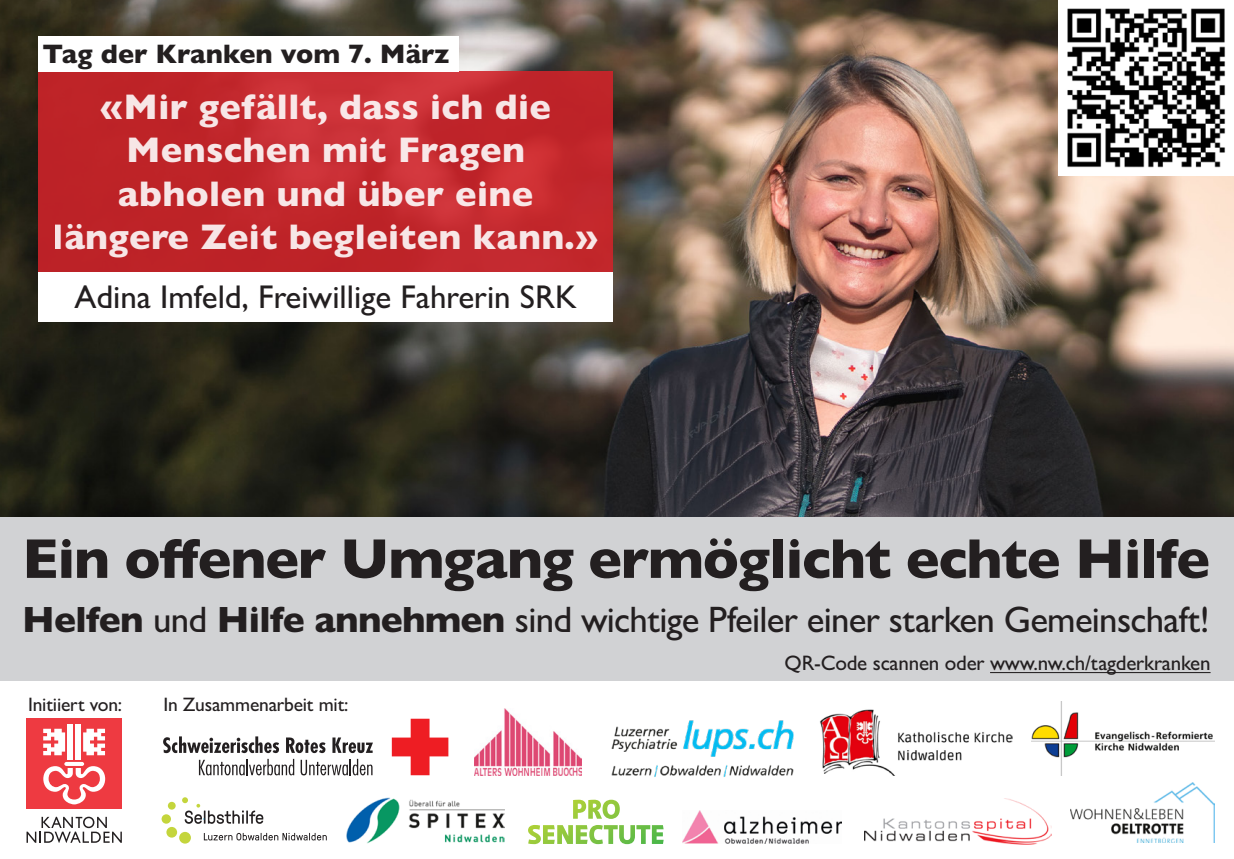
<style>
.page{position:relative;width:1234px;height:859px;background:#fff}
.page>*{position:absolute;margin:0;border:0;box-sizing:border-box;transform-origin:0 0}
.t1{font:800 56.7px "Gill Sans MT Pro";letter-spacing:-.02em;color:#231f20}
.t2{font:500 36.9px "Gill Sans MT Pro";letter-spacing:-.02em;color:#231f20}
.t3{font:800 36px/43.2px "Gill Sans MT Pro";letter-spacing:.01em;color:#fff;text-align:center}
.t4{font:500 33px "Gill Sans MT Pro";color:#231f20}
.t5{font:800 27px "Gill Sans MT Pro";color:#231f20}
.t6{font:500 21px "Gill Sans MT Pro";letter-spacing:-.01em;color:#231f20}
.t7{font:500 19.5px "Gill Sans MT Pro";letter-spacing:-.01em;color:#231f20}
.s1{font-weight:800}
</style>
<div class="page">
<div style="left:0;top:516px;width:1233px;height:165px;background:#d1d2d4"></div>
<img style="left:0;top:0;width:1233px;height:516px">
<img style="left:1057px;top:0;width:176px;height:176px">
<div style="left:27px;top:719px;width:95px;height:90px;background:#ee3a41"></div>
<div style="left:76px;top:724px;width:5px;height:36px;background:#fff"></div>
<div style="left:67px;top:724px;width:5px;height:36px;background:#fff"></div>
<hr style="left:64px;top:762px;width:20px;height:4px;background:#fff;border-radius:2px">
<svg style="left:43px;top:729px;width:22px;height:26px"></svg>
<svg style="left:83px;top:729px;width:22px;height:26px"></svg>
<svg style="left:43px;top:766px;width:62px;height:38px"></svg>
<svg style="left:27px;top:817px;width:95px;height:26px"></svg>
<svg style="left:38px;top:71px;width:574px;height:201px;background:#c2282d"></svg>
<div style="left:38px;top:272px;width:574px;height:50px;background:#fff"></div>
<div style="left:38px;top:36px;width:420px;height:35px;background:#fff"></div>
<hr style="left:989px;top:672px;width:221px;height:1px;background:#231f20">
<img style="left:611px;top:720px;width:183px;height:57px">
<svg style="left:392px;top:719px;width:56px;height:56px"></svg>
<svg style="left:163px;top:736px;width:116px;height:17px"></svg>
<svg style="left:286px;top:737px;width:39px;height:16px"></svg>
<svg style="left:332px;top:737px;width:41px;height:16px"></svg>
<svg style="left:199px;top:759px;width:95px;height:16px"></svg>
<svg style="left:300px;top:759px;width:72px;height:16px"></svg>
<img style="left:474px;top:708px;width:107px;height:67px">
<img style="left:1031px;top:702px;width:183px;height:73px">
<img style="left:820px;top:709px;width:192px;height:67px">
<img style="left:347px;top:797px;width:157px;height:47px">
<img style="left:864px;top:798px;width:187px;height:47px">
<img style="left:1070px;top:782px;width:144px;height:60px">
<div style="left:161px;top:814px;width:10px;height:10px;background:#c4d53c;border-radius:50%"></div>
<div style="left:166px;top:827px;width:11px;height:11px;background:#c4d53c;border-radius:50%"></div>
<div style="left:179px;top:832px;width:12px;height:12px;background:#c4d53c;border-radius:50%"></div>
<div style="left:168px;top:802px;width:8px;height:8px;background:#c4d53c;border-radius:50%"></div>
<svg style="left:204px;top:833px;width:123px;height:7px"></svg>
<svg style="left:182px;top:797px;width:81px;height:27px"></svg>
<svg style="left:528px;top:800px;width:135px;height:44px"></svg>
<img style="left:682px;top:810px;width:159px;height:34px">
<p class="t5" style="left:43px;top:38px;width:408px">Tag der Kranken vom 7. März</p>
<p class="t3" style="left:53px;top:85px;width:546px">«Mir gefällt, dass ich die<br>Menschen mit Fragen abholen und über eine längere Zeit begleiten kann.»</p>
<p class="t4" style="left:74px;top:278px;width:503px">Adina Imfeld, Freiwillige Fahrerin SRK</p>
<p class="t1" style="left:22px;top:525px;width:1189px">Ein offener Umgang ermöglicht echte Hilfe</p>
<p class="t2" style="left:22px;top:598px;width:1188px"><span class="s1">Helfen</span> und <span class="s1">Hilfe annehmen</span> sind wichtige Pfeiler einer starken Gemeinschaft!</p>
<p class="t7" style="left:28px;top:693px;width:96px">Initiiert von:</p>
<p class="t7" style="left:163px;top:693px;width:187px">In Zusammenarbeit mit:</p>
<p class="t6" style="left:784px;top:651px;width:427px">QR-Code scannen oder www.nw.ch/tagderkranken</p>
</div>
